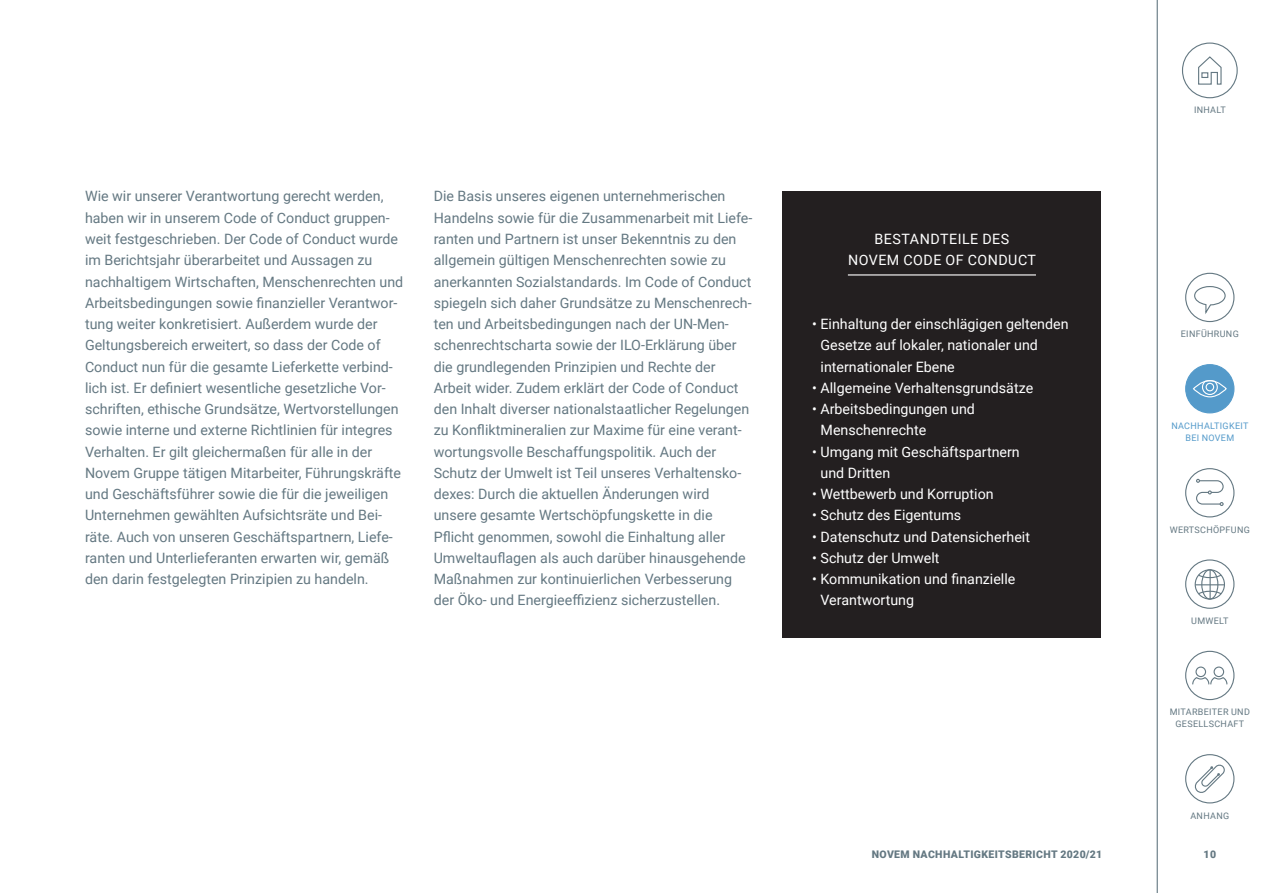
<style>
.page{position:relative;width:1263px;height:893px;background:#fff}
.page>*{position:absolute;margin:0;border:0;box-sizing:border-box;transform-origin:0 0}
.Fließtext{font:14.25px/21.3px "Roboto";color:#647882}
.BlackBox_Fließtext{font:14.25px/21.3px "Roboto";color:#fff}
.BlackBox_Head{font:14.25px/21.3px "Roboto";letter-spacing:.035em;color:#fff;text-align:center}
.t1{font:900 10.5px "Roboto";letter-spacing:.035em;color:#647882}
.t2{font:9px/12px "Roboto";letter-spacing:.035em;color:#647882;text-align:center}
.NAV{font:9px/12px "Roboto";letter-spacing:.035em;color:#549aca;text-align:center}
</style>
<div class="page">
<hr style="left:1157px;top:0;width:1px;height:893px;background:#647882">
<div style="left:782px;top:191px;width:319px;height:447px;background:#231f20"></div>
<hr style="left:848px;top:274px;width:188px;height:2px;background:#fff">
<div style="left:1182px;top:43px;width:56px;height:55px;border:1px solid #647882;border-radius:50%"></div>
<svg style="left:1198px;top:56px;width:24px;height:29px"></svg>
<div style="left:1201px;top:72px;width:7px;height:6px;border:1px solid #647882"></div>
<div style="left:1185px;top:468px;width:49px;height:49px;border:1px solid #647882;border-radius:50%"></div>
<svg style="left:1196px;top:479px;width:28px;height:27px"></svg>
<div style="left:1185px;top:559px;width:49px;height:50px;border:1px solid #647882;border-radius:50%"></div>
<div style="left:1195px;top:569px;width:30px;height:31px;border:1px solid #647882;border-radius:50%"></div>
<div style="left:1201px;top:569px;width:17px;height:31px;border:1px solid #647882;border-radius:50%"></div>
<hr style="left:1209px;top:570px;width:2px;height:29px;background:#647882">
<svg style="left:1195px;top:573px;width:29px;height:22px"></svg>
<div style="left:1185px;top:651px;width:49px;height:49px;border:1px solid #647882;border-radius:50%"></div>
<div style="left:1195px;top:666px;width:11px;height:11px;border:1px solid #647882;border-radius:50%"></div>
<div style="left:1213px;top:666px;width:11px;height:11px;border:1px solid #647882;border-radius:50%"></div>
<svg style="left:1192px;top:676px;width:36px;height:9px"></svg>
<div style="left:1185px;top:754px;width:49px;height:49px;border:1px solid #647882;border-radius:50%"></div>
<svg style="left:1194px;top:764px;width:31px;height:29px"></svg>
<div style="left:1185px;top:273px;width:49px;height:49px;border:1px solid #647882;border-radius:50%"></div>
<svg style="left:1193px;top:286px;width:33px;height:30px"></svg>
<div style="left:1186px;top:365px;width:48px;height:48px;background:#549aca;border-radius:50%"></div>
<div style="left:1185px;top:364px;width:49px;height:49px;border:1px solid #549aca;border-radius:50%"></div>
<div style="left:1193px;top:380px;width:34px;height:17px;border:1px solid #fff;border-radius:50%"></div>
<svg style="left:1201px;top:380px;width:17px;height:16px"></svg>
<p class="Fließtext" style="left:85px;top:185px;width:320px">Wie wir unserer Verantwortung gerecht werden, haben wir in unserem Code of Conduct gruppen&shy;weit festgeschrieben. Der Code of Conduct wurde im Berichtsjahr überarbeitet und Aussagen zu nachhaltigem Wirtschaften, Menschenrechten und Arbeitsbedingungen sowie finanzieller Verantwor&shy;tung weiter konkretisiert. Außerdem wurde der Geltungsbereich erweitert, so dass der Code of Conduct nun für die gesamte Lieferkette verbind&shy;lich ist. Er definiert wesentliche gesetzliche Vor&shy;schriften, ethische Grundsätze, Wertvorstellungen sowie interne und externe Richtlinien für integres Verhalten. Er gilt gleichermaßen für alle in der Novem Gruppe tätigen Mitarbeiter, Führungskräfte und Geschäftsführer sowie die für die jeweiligen Unternehmen gewählten Aufsichtsräte und Bei&shy;räte. Auch von unseren Geschäftspartnern, Liefe&shy;ranten und Unterlieferanten erwarten wir, gemäß den darin festgelegten Prinzipien zu handeln.</p>
<p class="Fließtext" style="left:434px;top:185px;width:320px">Die Basis unseres eigenen unternehmerischen Handelns sowie für die Zusammenarbeit mit Liefe&shy;ranten und Partnern ist unser Bekenntnis zu den allgemein gültigen Menschenrechten sowie zu anerkannten Sozialstandards. Im Code of Conduct spiegeln sich daher Grundsätze zu Menschenrech&shy;ten und Arbeitsbedingungen nach der UN-Men&shy;schenrechtscharta sowie der ILO-Erklärung über die grundlegenden Prinzipien und Rechte der Arbeit wider. Zudem erklärt der Code of Conduct den Inhalt diverser nationalstaatlicher Regelungen zu Konfliktmineralien zur Maxime für eine verant&shy;wortungsvolle Beschaffungspolitik. Auch der Schutz der Umwelt ist Teil unseres Verhaltensko&shy;dexes: Durch die aktuellen Änderungen wird unsere gesamte Wertschöpfungskette in die Pflicht genommen, sowohl die Einhaltung aller Umweltauflagen als auch darüber hinausgehende Maßnahmen zur kontinuierlichen Verbesserung der Öko- und Energieeffizienz sicherzustellen.</p>
<p class="BlackBox_Head" style="left:848px;top:228px;width:190px">BESTANDTEILE DES<br>NOVEM CODE OF CONDUCT</p>
<p class="BlackBox_Fließtext" style="left:820px;top:313px;width:250px;text-indent:-8px">• Einhaltung der einschlägigen geltenden<br>Gesetze auf lokaler, nationaler und internationaler Ebene</p>
<p class="BlackBox_Fließtext" style="left:812px;top:377px;width:222px">• Allgemeine Verhaltensgrundsätze</p>
<p class="BlackBox_Fließtext" style="left:820px;top:398px;width:156px;text-indent:-8px">• Arbeitsbedingungen und<br>Menschenrechte</p>
<p class="BlackBox_Fließtext" style="left:820px;top:440px;width:201px;text-indent:-8px">• Umgang mit Geschäftspartnern und Dritten</p>
<p class="BlackBox_Fließtext" style="left:812px;top:483px;width:183px">• Wettbewerb und Korruption</p>
<p class="BlackBox_Fließtext" style="left:812px;top:504px;width:150px">• Schutz des Eigentums</p>
<p class="BlackBox_Fließtext" style="left:812px;top:525px;width:219px">• Datenschutz und Datensicherheit</p>
<p class="BlackBox_Fließtext" style="left:812px;top:547px;width:129px">• Schutz der Umwelt</p>
<p class="BlackBox_Fließtext" style="left:820px;top:568px;width:196px;text-indent:-8px">• Kommunikation und finanzielle<br>Verantwortung</p>
<p class="t2" style="left:1194px;top:104px;width:33px">INHALT</p>
<p class="t2" style="left:1181px;top:328px;width:59px">EINFÜHRUNG</p>
<p class="NAV" style="left:1171px;top:419px;width:79px">NACHHALTIGKEIT<br>BEI NOVEM</p>
<p class="t2" style="left:1170px;top:523px;width:82px">WERTSCHÖPFUNG</p>
<p class="t2" style="left:1191px;top:614px;width:39px">UMWELT</p>
<p class="t2" style="left:1170px;top:706px;width:82px">MITARBEITER UND<br>GESELLSCHAFT</p>
<p class="t2" style="left:1190px;top:809px;width:40px">ANHANG</p>
<p class="t1" style="left:872px;top:847px;width:232px">NOVEM NACHHALTIGKEITSBERICHT 2020/21</p>
<p class="t1" style="left:1203px;top:847px;width:14px">10</p>
</div>
